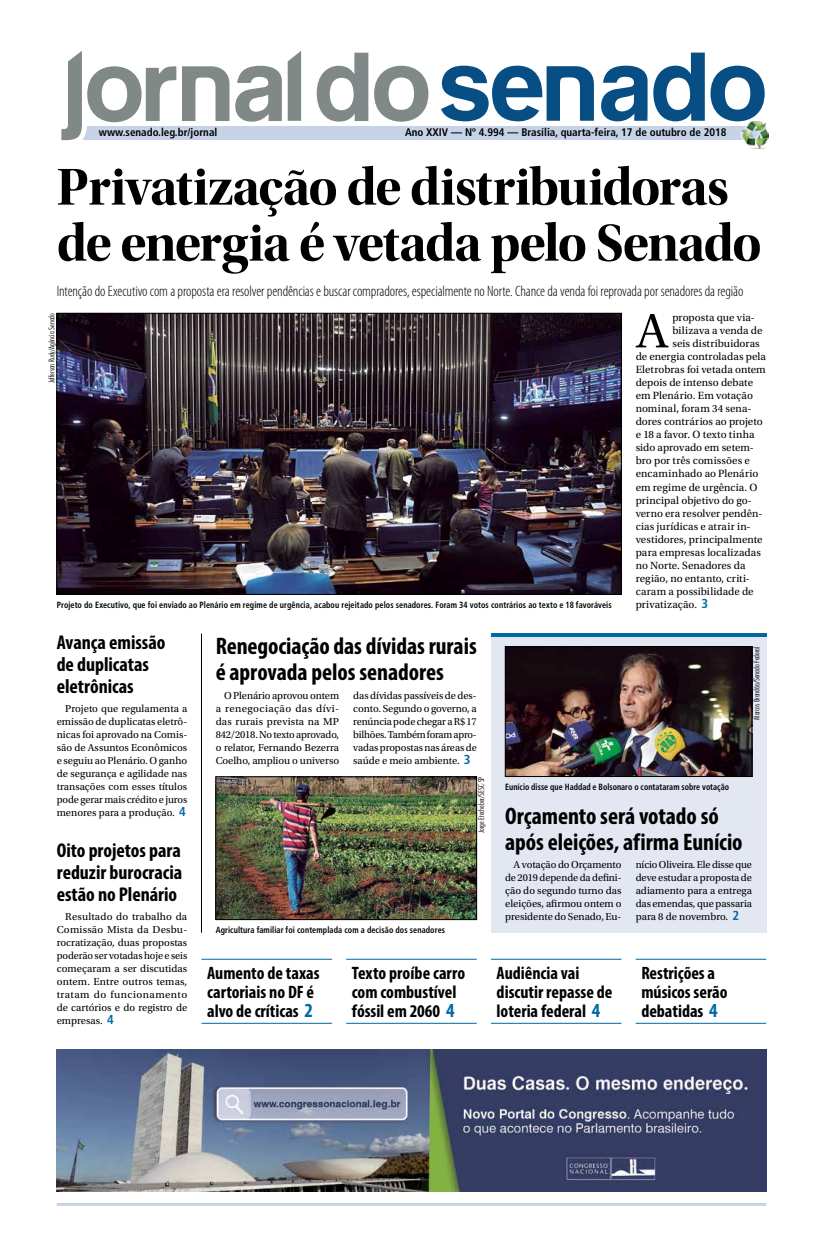
<style>
.page{position:relative;width:823px;height:1248px;background:#fff}
.page>*{position:absolute;margin:0;border:0;box-sizing:border-box;transform-origin:0 0}
.t1{font:54px/56px "Utopia Std Bold Disp";letter-spacing:-.025em;color:#000}
.t2{font:50.8px "Utopia Std";color:#000}
.t3{font:700 condensed 24px/26px "Myriad Pro";letter-spacing:-.005em;color:#000}
.t4{font:700 condensed 20px/22px "Myriad Pro";color:#000}
.t5{font:700 condensed 18px/19px "Myriad Pro";color:#000}
.t6{font:300 condensed 15px "Myriad Pro";letter-spacing:-.01em;color:#000}
.t7{font:11px "Utopia Std";color:#000}
.t8{font:700 condensed 11px "Frutiger";color:#000}
.t9{font:10.6px/13px "Utopia Std";letter-spacing:-.005em;color:#000;text-align:justify}
.t10{font:700 condensed 9px "Frutiger";letter-spacing:.01em;color:#000;scale:.9 1}
.t11{font:700 condensed 9px "Frutiger";letter-spacing:.01em;color:#000;scale:.89 1}
.t12{font:300 condensed 8px "Futura BT";color:#000}
.s1{font-family:"Frutiger";font-weight:700;font-stretch:condensed;font-size:13px;color:#0069a4}
.s2{font-size:20px;color:#0069a4}
</style>
<div class="page">
<hr style="left:57px;top:1202px;width:708px;height:3px;background:#c6d2e6">
<div style="left:490px;top:633px;width:275px;height:299px;background:#e2e7f2"></div>
<div style="left:76px;top:126px;width:689px;height:13px;background:#c6d2e6"></div>
<svg style="left:182px;top:66px;width:47px;height:55px"></svg>
<svg style="left:316px;top:53px;width:52px;height:69px"></svg>
<svg style="left:374px;top:66px;width:54px;height:56px"></svg>
<svg style="left:235px;top:51px;width:66px;height:71px"></svg>
<svg style="left:653px;top:53px;width:51px;height:68px"></svg>
<svg style="left:710px;top:66px;width:54px;height:55px"></svg>
<svg style="left:441px;top:66px;width:152px;height:55px"></svg>
<svg style="left:601px;top:66px;width:46px;height:55px"></svg>
<svg style="left:61px;top:51px;width:115px;height:90px"></svg>
<div style="left:736px;top:118px;width:33px;height:33px;background:#fff;opacity:.75"></div>
<img style="left:740px;top:121px;width:28px;height:27px">
<img style="left:57px;top:1049px;width:708px;height:142px">
<img style="left:507px;top:648px;width:242px;height:126px">
<div style="left:505px;top:646px;width:246px;height:130px;border:1px solid #000"></div>
<img style="left:217px;top:778px;width:257px;height:139px">
<div style="left:215px;top:776px;width:261px;height:143px;border:1px solid #000"></div>
<img style="left:59px;top:315px;width:560px;height:277px">
<div style="left:57px;top:313px;width:564px;height:281px;border:1px solid #000"></div>
<hr style="left:201px;top:1022px;width:131px;height:1px;background:#0069a4">
<hr style="left:346px;top:1022px;width:130px;height:1px;background:#0069a4">
<hr style="left:490px;top:1022px;width:131px;height:1px;background:#0069a4">
<hr style="left:635px;top:1022px;width:130px;height:1px;background:#0069a4">
<hr style="left:201px;top:958px;width:131px;height:1px;background:#0069a4">
<hr style="left:346px;top:958px;width:130px;height:1px;background:#0069a4">
<hr style="left:490px;top:958px;width:131px;height:1px;background:#0069a4">
<hr style="left:635px;top:958px;width:130px;height:1px;background:#0069a4">
<hr style="left:490px;top:633px;width:275px;height:3px;background:#0069a4">
<hr style="left:201px;top:633px;width:1px;height:299px;background:#000">
<p class="t8" style="left:99px;top:126px;width:120px">www.senado.leg.br/jornal</p>
<p class="t8" style="left:405px;top:126px;width:323px">Ano XXIV — Nº 4.994 — Brasília, quarta-feira, 17 de outubro de 2018</p>
<h1 class="t1" style="left:57px;top:159px;width:706px">Privatização de distribuidoras de energia é vetada pelo Senado</h1>
<h3 class="t6" style="left:57px;top:282px;width:687px">Intenção do Executivo com a proposta era resolver pendências e buscar compradores, especialmente no Norte. Chance da venda foi reprovada por senadores da região</h3>
<h2 class="t2" style="left:635px;top:303px;width:34px">A</h2>
<p class="t7" style="left:672px;top:312px;width:84px">proposta que via-</p>
<p class="t12" style="left:47px;top:383px;width:72px;rotate:-90deg">Jefferson Rudy/Agência Senado</p>
<p class="t7" style="left:672px;top:325px;width:92px">bilizava a venda de</p>
<p class="t7" style="left:672px;top:338px;width:89px">seis distribuidoras</p>
<p class="t7" style="left:635px;top:351px;width:132px">de energia controladas pela</p>
<p class="t7" style="left:635px;top:364px;width:131px">Eletrobras foi vetada ontem</p>
<p class="t7" style="left:635px;top:377px;width:119px">depois de intenso debate</p>
<p class="t7" style="left:635px;top:390px;width:119px">em Plenário. Em votação</p>
<p class="t7" style="left:635px;top:403px;width:117px">nominal, foram 34 sena-</p>
<p class="t7" style="left:635px;top:416px;width:128px">dores contrários ao projeto</p>
<p class="t7" style="left:635px;top:429px;width:120px">e 18 a favor. O texto tinha</p>
<p class="t7" style="left:635px;top:442px;width:120px">sido aprovado em setem-</p>
<p class="t7" style="left:635px;top:455px;width:116px">bro por três comissões e</p>
<p class="t7" style="left:635px;top:468px;width:124px">encaminhado ao Plenário</p>
<p class="t7" style="left:635px;top:481px;width:123px">em regime de urgência. O</p>
<p class="t7" style="left:635px;top:494px;width:118px">principal objetivo do go-</p>
<p class="t7" style="left:635px;top:507px;width:128px">verno era resolver pendên-</p>
<p class="t7" style="left:635px;top:520px;width:116px">cias jurídicas e atrair in-</p>
<p class="t7" style="left:635px;top:533px;width:128px">vestidores, principalmente</p>
<p class="t7" style="left:635px;top:546px;width:127px">para empresas localizadas</p>
<p class="t7" style="left:635px;top:559px;width:111px">no Norte. Senadores da</p>
<p class="t7" style="left:635px;top:572px;width:116px">região, no entanto, criti-</p>
<p class="t7" style="left:635px;top:585px;width:119px">caram a possibilidade de</p>
<p class="t10" style="left:57px;top:599px;width:617px">Projeto do Executivo, que foi enviado ao Plenário em regime de urgência, acabou rejeitado pelos senadores. Foram 34 votos contrários ao texto e 18 favoráveis</p>
<p class="t7" style="left:635px;top:598px;width:74px">privatização. <span class="s1">3</span></p>
<h3 class="t4" style="left:57px;top:630px;width:110px">Avança emissão de duplicatas eletrônicas</h3>
<p class="t9" style="left:57px;top:701px;width:132px;text-indent:9px">Projeto que regulamenta a emissão de duplicatas eletrô&shy;nicas foi aprovado na Comis&shy;são de Assuntos Econômicos e seguiu ao Plenário. O ganho de segurança e agilidade nas transações com esses títulos pode gerar mais crédito e juros menores para a produção. <span class="s1">4</span></p>
<h3 class="t4" style="left:57px;top:838px;width:127px;text-align:justify">Oito projetos para reduzir burocracia estão no Plenário</h3>
<p class="t9" style="left:57px;top:909px;width:132px;text-indent:9px">Resultado do trabalho da Comissão Mista da Desbu&shy;rocratização, duas propostas poderão ser votadas hoje e seis começaram a ser discutidas ontem. Entre outros temas, tratam do funcionamento de cartórios e do registro de empresas. <span class="s1">4</span></p>
<h3 class="t3" style="left:215px;top:633px;width:262px">Renegociação das dívidas rurais é aprovada pelos senadores</h3>
<p class="t9" style="left:215px;top:688px;width:125px;text-indent:9px">O Plenário aprovou ontem a renegociação das dívi&shy;das rurais prevista na MP 842/2018. No texto aprovado, o relator, Fernando Bezerra Coelho, ampliou o universo</p>
<p class="t9" style="left:353px;top:688px;width:125px">das dívidas passíveis de des&shy;conto. Segundo o governo, a renúncia pode chegar a R$ 17 bilhões. Também foram apro&shy;vadas propostas nas áreas de saúde e meio ambiente. <span class="s1">3</span></p>
<p class="t12" style="left:476px;top:833px;width:58px;rotate:-90deg">Jorge Etecheber/SESC-SP</p>
<p class="t10" style="left:215px;top:924px;width:256px">Agricultura familiar foi contemplada com a decisão dos senadores</p>
<p class="t12" style="left:751px;top:719px;width:74px;rotate:-90deg">Marcos Brandão/Senado Federal</p>
<p class="t11" style="left:505px;top:781px;width:253px">Eunício disse que Haddad e Bolsonaro o contataram sobre votação</p>
<h3 class="t3" style="left:505px;top:802px;width:239px">Orçamento será votado só após eleições, afirma Eunício</h3>
<p class="t9" style="left:505px;top:857px;width:118px;text-indent:9px">A votação do Orçamento de 2019 depende da defini&shy;ção do segundo turno das eleições, afirmou ontem o presidente do Senado, Eu-</p>
<p class="t9" style="left:635px;top:857px;width:118px">nício Oliveira. Ele disse que deve estudar a proposta de adiamento para a entrega das emendas, que passaria para 8 de novembro. <span class="s1">2</span></p>
<h3 class="t5" style="left:207px;top:963px;width:114px">Aumento de taxas cartoriais no DF é alvo de críticas <span class="s2">2</span></h3>
<h3 class="t5" style="left:351px;top:963px;width:115px">Texto proíbe carro com combustível fóssil em 2060 <span class="s2">4</span></h3>
<h3 class="t5" style="left:496px;top:963px;width:117px">Audiência vai discutir repasse de loteria federal <span class="s2">4</span></h3>
<h3 class="t5" style="left:641px;top:963px;width:88px">Restrições a músicos serão debatidas <span class="s2">4</span></h3>
</div>
